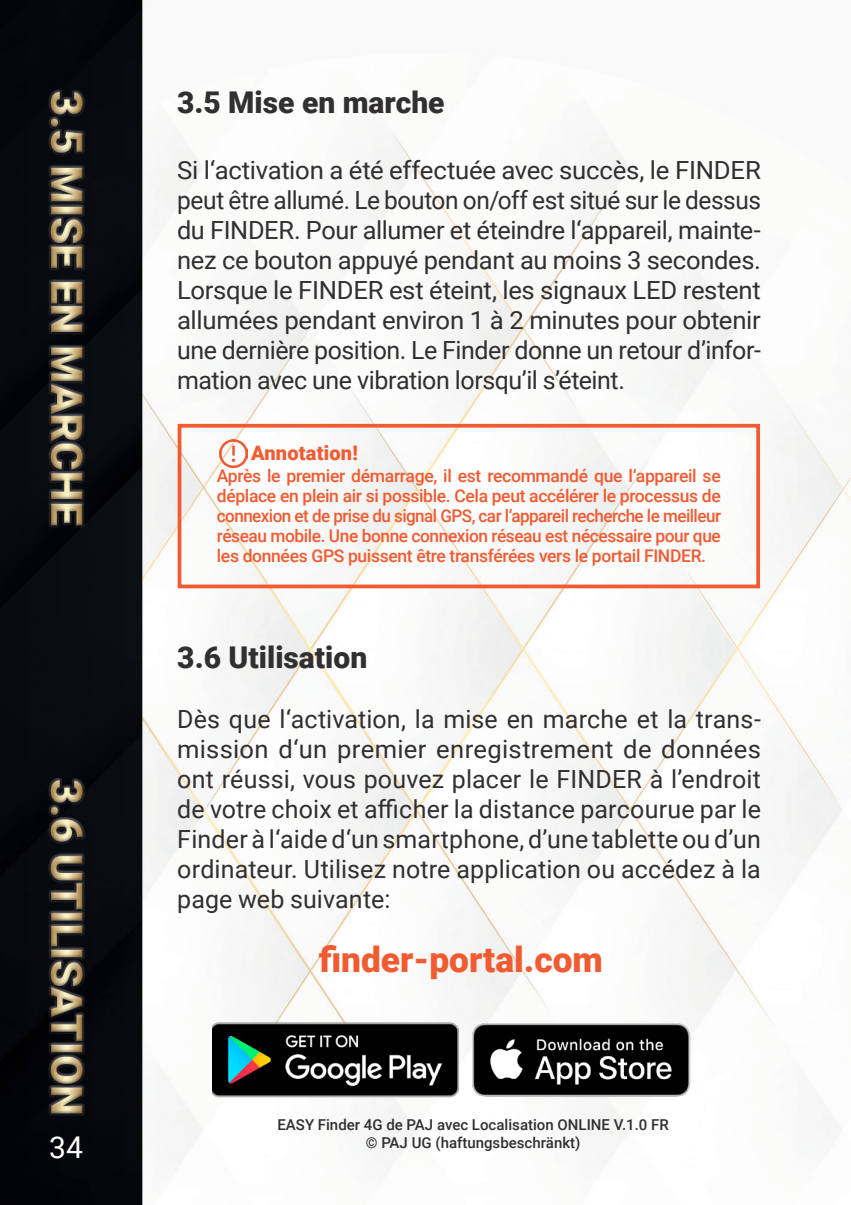
<style>
.page{position:relative;width:851px;height:1205px;background:#fff}
.page>*{position:absolute;margin:0;border:0;box-sizing:border-box;transform-origin:0 0}
.t1{font:900 35.25px "Roboto";color:#f15b31}
.t2{font:900 30px "Roboto";color:#312f30}
.t3{font:30px "Roboto";color:#fff}
.t4{font:25px/30px "Roboto";letter-spacing:-.01em;color:#312f30;text-align:justify}
.t5{font:900 20px "Roboto";letter-spacing:.01em;color:#f15b31}
.t6{font:500 17.5px/20px "Roboto";letter-spacing:-.02em;color:#f15b31;text-align:justify}
.t7{font:500 15px/18px "Roboto";color:#312f30;text-align:center}
</style>
<div class="page">
<img style="left:0;top:0;width:850px;height:1205px">
<div style="left:178px;top:424px;width:581px;height:164px;border:4px solid #f15b31"></div>
<img style="left:219px;top:439px;width:28px;height:28px">
<img style="left:213px;top:1019px;width:251px;height:80px">
<img style="left:465px;top:1021px;width:232px;height:78px">
<p class="t3" style="left:49px;top:1126px;width:35px">34</p>
<p class="t2" style="left:177px;top:81px;width:269px">3.5 Mise en marche</p>
<p class="t4" style="left:177px;top:154px;width:585px">Si l‘activation a été effectuée avec succès, le FINDER peut être allumé. Le bouton on/off est situé sur le dessus du FINDER. Pour allumer et éteindre l‘appareil, mainte&shy;nez ce bouton appuyé pendant au moins 3 secondes.<br>Lorsque le FINDER est éteint, les signaux LED restent allumées pendant environ 1 à 2 minutes pour obtenir une dernière position. Le Finder donne un retour d’infor&shy;mation avec une vibration lorsqu’il s’éteint.</p>
<p class="t5" style="left:251px;top:438px;width:108px">Annotation!</p>
<p class="t6" style="left:217px;top:465px;width:505px">Après le premier démarrage, il est recommandé que l‘appareil se déplace en plein air si possible. Cela peut accélérer le processus de connexion et de prise du signal GPS, car l‘appareil recherche le meilleur réseau mobile. Une bonne connexion réseau est nécessaire pour que les données GPS puissent être transférées vers le portail FINDER.</p>
<p class="t2" style="left:177px;top:636px;width:191px">3.6 Utilisation</p>
<p class="t4" style="left:177px;top:703px;width:585px">Dès que l‘activation, la mise en marche et la trans&shy;mission d‘un premier enregistrement de données ont réussi, vous pouvez placer le FINDER à l’endroit de votre choix et afficher la distance parcourue par le Finder à l‘aide d‘un smartphone, d’une tablette ou d’un ordinateur. Utilisez notre application ou accédez à la page web suivante:</p>
<p class="t1" style="left:319px;top:935px;width:286px">finder-portal.com</p>
<p class="t7" style="left:277px;top:1115px;width:393px">EASY Finder 4G de PAJ avec Localisation ONLINE V.1.0 FR © PAJ UG (haftungsbeschränkt)</p>
</div>
